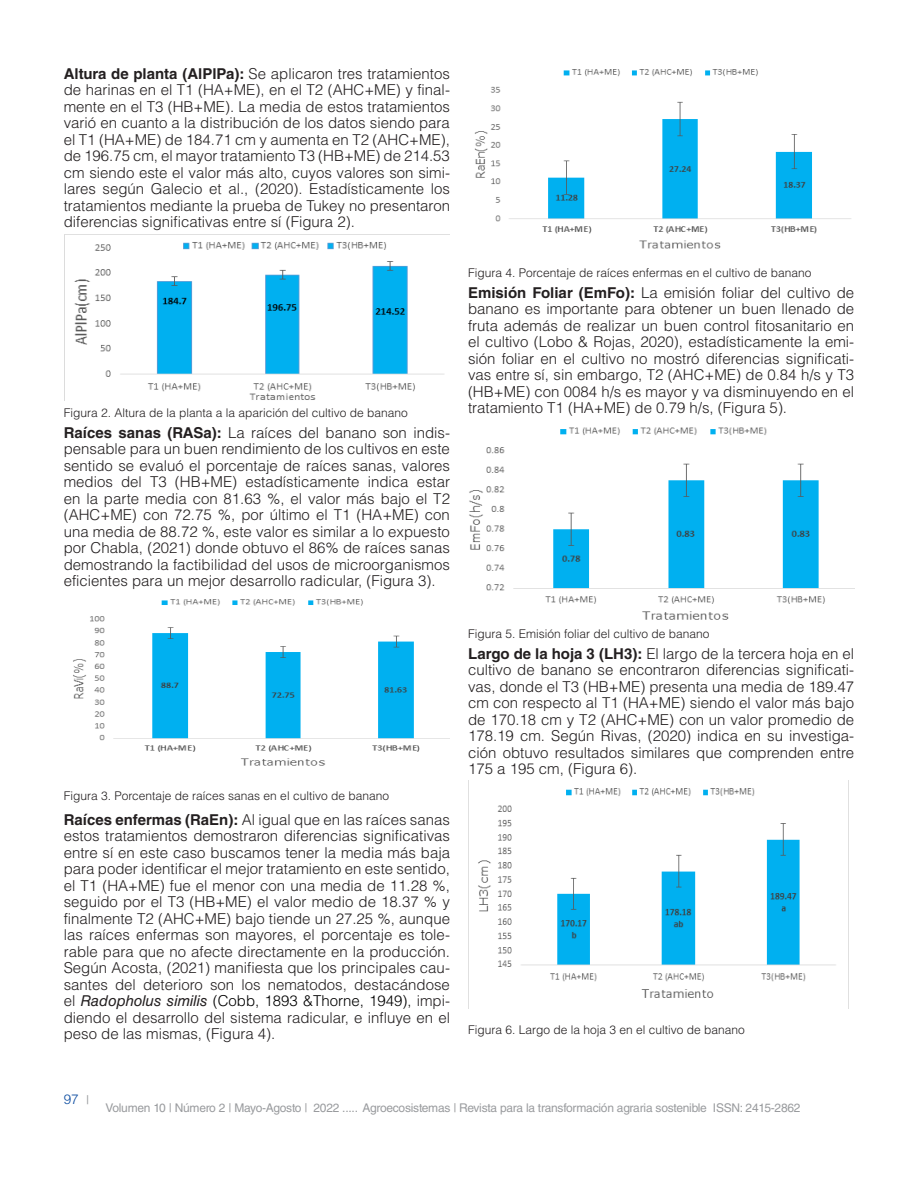
<style>
.page{position:relative;width:918px;height:1188px;background:#fff}
.page>*{position:absolute;margin:0;border:0;box-sizing:border-box;transform-origin:0 0}
.TEXTO{font:300 15px/16.5px "Helvetica LT Std";color:#231f20;text-align:justify}
.t1{font:300 13.5px "Helvetica LT Std";color:#0d4da1}
.pie_de_foto{font:300 12px "Helvetica LT Std";color:#231f20}
.t2{font:12px "Helvetica LT Std";letter-spacing:-.02em;color:#999b9e}
.TEXTO-2{font:300 12px "Helvetica LT Std";color:#231f20}
.s1{font-weight:700}
.s2{font-weight:400;font-style:italic}
.s3{color:#000}
.s4{font-size:14.25px;color:#000}
.s5{font-weight:400;font-size:12px;color:#999b9e}
</style>
<div class="page">
<img style="left:64px;top:235px;width:380px;height:166px">
<img style="left:73px;top:599px;width:377px;height:167px">
<img style="left:474px;top:69px;width:377px;height:180px">
<img style="left:469px;top:427px;width:385px;height:193px">
<img style="left:468px;top:781px;width:381px;height:227px">
<p class="TEXTO" style="left:64px;top:65px;width:388px"><span class="s1">Altura de planta (AlPlPa):</span> Se aplicaron tres tratamientos de harinas en el T1 (HA+ME), en el T2 (AHC+ME) y final&shy;mente en el T3 (HB+ME). La media de estos tratamientos varió en cuanto a la distribución de los datos siendo para el T1 (HA+ME) de 184.71 cm y aumenta en T2 (AHC+ME), de 196.75 cm, el mayor tratamiento T3 (HB+ME) de 214.53 cm siendo este el valor más alto, cuyos valores son simi&shy;lares según Galecio et al., (2020). Estadísticamente los tratamientos mediante la prueba de Tukey no presentaron diferencias significativas entre sí (Figura 2).</p>
<p class="pie_de_foto" style="left:64px;top:405px;width:346px">Figura 2. Altura de la planta a la aparición del cultivo de banano</p>
<p class="TEXTO" style="left:64px;top:424px;width:388px"><span class="s1">Raíces sanas (RASa):</span> La raíces del banano son indis&shy;pensable para un buen rendimiento de los cultivos en este sentido se evaluó el porcentaje de raíces sanas, valores medios del T3 (HB+ME) estadísticamente indica estar en la parte media con 81.63 %, el valor más bajo el T2 (AHC+ME) con 72.75 %, por último el T1 (HA+ME) con una media de 88.72 %, este valor es similar a lo expuesto por Chabla, (2021) donde obtuvo el 86% de raíces sanas demostrando la factibilidad del usos de microorganismos eficientes para un mejor desarrollo radicular, (Figura 3).</p>
<p class="TEXTO-2" style="left:64px;top:788px;width:327px">Figura 3. Porcentaje de raíces sanas en el cultivo de banano</p>
<p class="TEXTO" style="left:64px;top:811px;width:388px"><span class="s1">Raíces enfermas (RaEn):</span> Al igual que en las raíces sanas estos tratamientos demostraron diferencias significativas entre sí en este caso buscamos tener la media más baja para poder identificar el mejor tratamiento en este sentido, el T1 (HA+ME) fue el menor con una media de 11.28 %, seguido por el T3 (HB+ME) el valor medio de 18.37 % y finalmente T2 (AHC+ME) bajo tiende un 27.25 %, aunque las raíces enfermas son mayores, el porcentaje es tole&shy;rable para que no afecte directamente en la producción.<br>Según Acosta, (2021) manifiesta que los principales cau&shy;santes del deterioro son los nematodos, destacándose el <span class="s2">Radopholus similis</span> <span class="s3">(Cobb, 1893 &amp;Thorne, 1949)</span><span class="s4">,</span> impi&shy;diendo el desarrollo del sistema radicular, e influye en el peso de las mismas, (Figura 4).</p>
<p class="pie_de_foto" style="left:468px;top:265px;width:345px">Figura 4. Porcentaje de raíces enfermas en el cultivo de banano</p>
<p class="TEXTO" style="left:468px;top:284px;width:388px"><span class="s1">Emisión Foliar (EmFo):</span> La emisión foliar del cultivo de banano es importante para obtener un buen llenado de fruta además de realizar un buen control fitosanitario en el cultivo (Lobo &amp; Rojas, 2020), estadísticamente la emi&shy;sión foliar en el cultivo no mostró diferencias significati&shy;vas entre sí, sin embargo, T2 (AHC+ME) de 0.84 h/s y T3 (HB+ME) con 0084 h/s es mayor y va disminuyendo en el tratamiento T1 (HA+ME) de 0.79 h/s, (Figura 5).</p>
<p class="pie_de_foto" style="left:468px;top:626px;width:243px">Figura 5. Emisión foliar del cultivo de banano</p>
<p class="TEXTO" style="left:468px;top:645px;width:388px"><span class="s1">Largo de la hoja 3 (LH3):</span> El largo de la tercera hoja en el cultivo de banano se encontraron diferencias significati&shy;vas, donde el T3 (HB+ME) presenta una media de 189.47 cm con respecto al T1 (HA+ME) siendo el valor más bajo de 170.18 cm y T2 (AHC+ME) con un valor promedio de 178.19 cm. Según Rivas, (2020) indica en su investiga&shy;ción obtuvo resultados similares que comprenden entre 175 a 195 cm, (Figura 6).</p>
<p class="pie_de_foto" style="left:468px;top:1022px;width:278px">Figura 6. Largo de la hoja 3 en el cultivo de banano</p>
<p class="t1" style="left:64px;top:1091px;width:27px">97 <span class="s5">|</span></p>
<p class="t2" style="left:106px;top:1100px;width:696px">Volumen 10 | Número 2 | Mayo-Agosto | 2022 ..... Agroecosistemas | Revista para la transformación agraria sostenible ISSN: 2415-2862</p>
</div>
